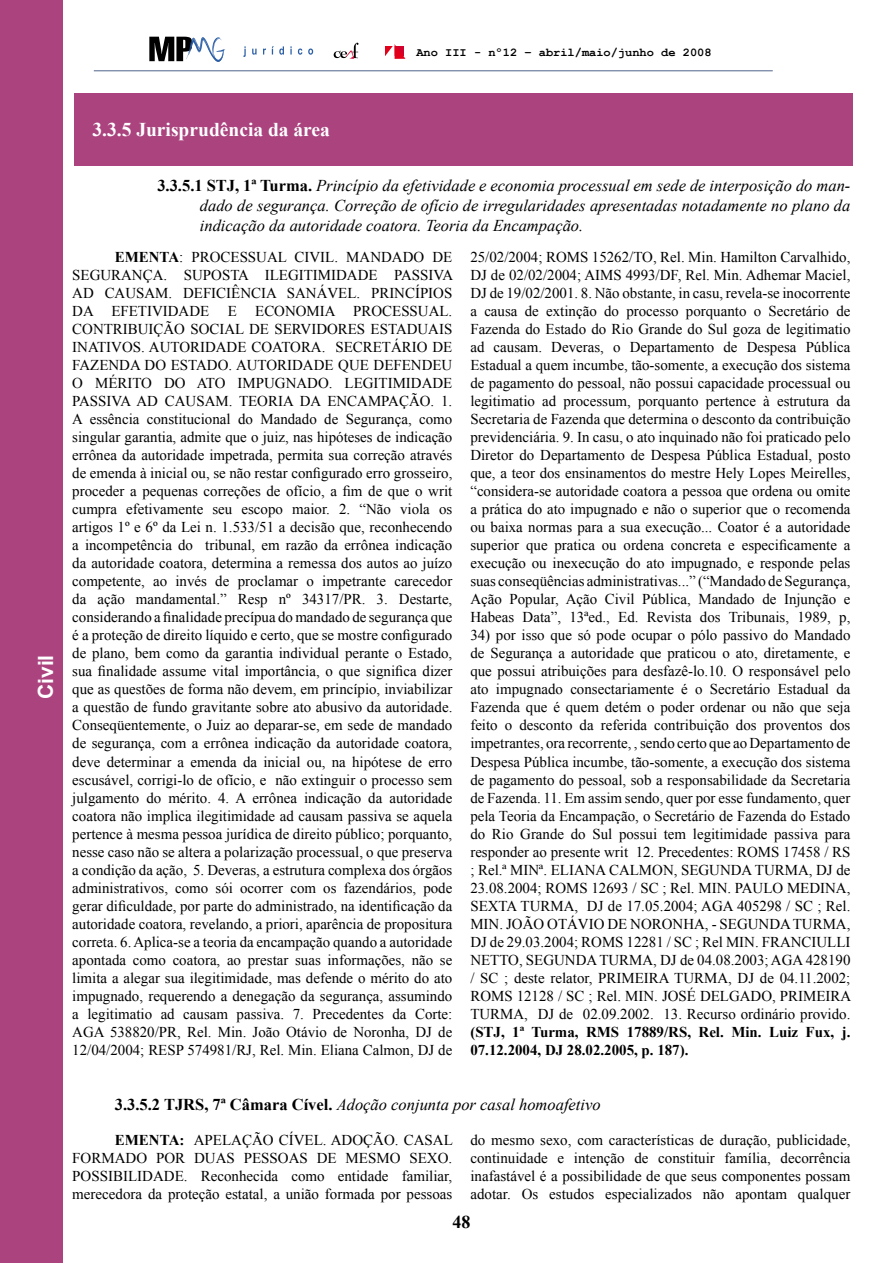
<style>
.page{position:relative;width:893px;height:1263px;background:#fff}
.page>*{position:absolute;margin:0;border:0;box-sizing:border-box;transform-origin:0 0}
.t1{font:700 21px "Arial";color:#fff}
.t2{font:700 19.5px "Times New Roman";color:#fff}
.t3{font:700 18px "Times New Roman";color:#000}
.t4{font:italic 16.5px/19.8px "Times New Roman";color:#000;text-align:justify}
.t5{font:15px/18px "Times New Roman";color:#000;text-align:justify}
.t6{font:700 15px/18px "Times New Roman";color:#000}
.t7{font:700 12px "Courier New";color:#000}
.s1{font-weight:700;font-style:normal}
.s2{font-weight:700}
</style>
<div class="page">
<div style="left:0;top:0;width:63px;height:1263px;background:#ab437f"></div>
<hr style="left:94px;top:71px;width:679px;height:1px;background:#4f638a">
<svg style="left:243px;top:46px;width:3px;height:11px"></svg>
<svg style="left:252px;top:49px;width:5px;height:6px"></svg>
<svg style="left:263px;top:49px;width:3px;height:6px"></svg>
<svg style="left:272px;top:46px;width:12px;height:9px"></svg>
<svg style="left:290px;top:46px;width:2px;height:9px"></svg>
<svg style="left:298px;top:49px;width:4px;height:6px"></svg>
<svg style="left:308px;top:49px;width:5px;height:6px"></svg>
<svg style="left:149px;top:37px;width:77px;height:25px"></svg>
<svg style="left:334px;top:43px;width:24px;height:16px"></svg>
<svg style="left:385px;top:44px;width:20px;height:15px"></svg>
<div style="left:75px;top:94px;width:778px;height:72px;background:#ab437f"></div>
<p class="t7" style="left:416px;top:45px;width:297px">Ano III - nº12 – abril/maio/junho de 2008</p>
<h1 class="t1" style="left:32px;top:699px;width:46px;rotate:-90deg">Civil</h1>
<h2 class="t2" style="left:93px;top:116px;width:239px">3.3.5 Jurisprudência da área</h2>
<p class="t4" style="left:200px;top:176px;width:652px;text-indent:-43px"><span class="s1">3.3.5.1 STJ, 1ª Turma.</span> Princípio da efetividade e economia processual em sede de interposição do man&shy;dado de segurança. Correção de ofício de irregularidades apresentadas notadamente no plano da indicação da autoridade coatora. Teoria da Encampação.</p>
<p class="t5" style="left:72px;top:248px;width:382px;text-indent:43px"><span class="s2">EMENTA</span>: PROCESSUAL CIVIL. MANDADO DE SEGURANÇA. SUPOSTA ILEGITIMIDADE PASSIVA AD CAUSAM. DEFICIÊNCIA SANÁVEL. PRINCÍPIOS DA EFETIVIDADE E ECONOMIA PROCESSUAL.<br>CONTRIBUIÇÃO SOCIAL DE SERVIDORES ESTADUAIS INATIVOS. AUTORIDADE COATORA. SECRETÁRIO DE FAZENDA DO ESTADO. AUTORIDADE QUE DEFENDEU O MÉRITO DO ATO IMPUGNADO. LEGITIMIDADE PASSIVA AD CAUSAM. TEORIA DA ENCAMPAÇÃO. 1.<br>A essência constitucional do Mandado de Segurança, como singular garantia, admite que o juiz, nas hipóteses de indicação errônea da autoridade impetrada, permita sua correção através de emenda à inicial ou, se não restar configurado erro grosseiro, proceder a pequenas correções de ofício, a fim de que o writ cumpra efetivamente seu escopo maior. 2. “Não viola os artigos 1º e 6º da Lei n. 1.533/51 a decisão que, reconhecendo a incompetência do tribunal, em razão da errônea indicação da autoridade coatora, determina a remessa dos autos ao juízo competente, ao invés de proclamar o impetrante carecedor da ação mandamental.” Resp nº 34317/PR. 3. Destarte, considerando a finalidade precípua do mandado de segurança que é a proteção de direito líquido e certo, que se mostre configurado de plano, bem como da garantia individual perante o Estado, sua finalidade assume vital importância, o que significa dizer que as questões de forma não devem, em princípio, inviabilizar a questão de fundo gravitante sobre ato abusivo da autoridade.<br>Conseqüentemente, o Juiz ao deparar-se, em sede de mandado de segurança, com a errônea indicação da autoridade coatora, deve determinar a emenda da inicial ou, na hipótese de erro escusável, corrigi-lo de ofício, e não extinguir o processo sem julgamento do mérito. 4. A errônea indicação da autoridade coatora não implica ilegitimidade ad causam passiva se aquela pertence à mesma pessoa jurídica de direito público; porquanto, nesse caso não se altera a polarização processual, o que preserva a condição da ação, 5. Deveras, a estrutura complexa dos órgãos administrativos, como sói ocorrer com os fazendários, pode gerar dificuldade, por parte do administrado, na identificação da autoridade coatora, revelando, a priori, aparência de propositura correta. 6. Aplica-se a teoria da encampação quando a autoridade apontada como coatora, ao prestar suas informações, não se limita a alegar sua ilegitimidade, mas defende o mérito do ato impugnado, requerendo a denegação da segurança, assumindo a legitimatio ad causam passiva. 7. Precedentes da Corte:<br>AGA 538820/PR, Rel. Min. João Otávio de Noronha, DJ de 12/04/2004; RESP 574981/RJ, Rel. Min. Eliana Calmon, DJ de</p>
<p class="t5" style="left:470px;top:248px;width:382px">25/02/2004; ROMS 15262/TO, Rel. Min. Hamilton Carvalhido, DJ de 02/02/2004; AIMS 4993/DF, Rel. Min. Adhemar Maciel, DJ de 19/02/2001. 8. Não obstante, in casu, revela-se inocorrente a causa de extinção do processo porquanto o Secretário de Fazenda do Estado do Rio Grande do Sul goza de legitimatio ad causam. Deveras, o Departamento de Despesa Pública Estadual a quem incumbe, tão-somente, a execução dos sistema de pagamento do pessoal, não possui capacidade processual ou legitimatio ad processum, porquanto pertence à estrutura da Secretaria de Fazenda que determina o desconto da contribuição previdenciária. 9. In casu, o ato inquinado não foi praticado pelo Diretor do Departamento de Despesa Pública Estadual, posto que, a teor dos ensinamentos do mestre Hely Lopes Meirelles, “considera-se autoridade coatora a pessoa que ordena ou omite a prática do ato impugnado e não o superior que o recomenda ou baixa normas para a sua execução... Coator é a autoridade superior que pratica ou ordena concreta e especificamente a execução ou inexecução do ato impugnado, e responde pelas suas conseqüências administrativas...” (“Mandado de Segurança, Ação Popular, Ação Civil Pública, Mandado de Injunção e Habeas Data”, 13ªed., Ed. Revista dos Tribunais, 1989, p,</p>
<p class="t5" style="left:470px;top:626px;width:382px">34) por isso que só pode ocupar o pólo passivo do Mandado de Segurança a autoridade que praticou o ato, diretamente, e que possui atribuições para desfazê-lo.10. O responsável pelo ato impugnado consectariamente é o Secretário Estadual da Fazenda que é quem detém o poder ordenar ou não que seja feito o desconto da referida contribuição dos proventos dos impetrantes, ora recorrente, , sendo certo que ao Departamento de Despesa Pública incumbe, tão-somente, a execução dos sistema de pagamento do pessoal, sob a responsabilidade da Secretaria de Fazenda. 11. Em assim sendo, quer por esse fundamento, quer pela Teoria da Encampação, o Secretário de Fazenda do Estado do Rio Grande do Sul possui tem legitimidade passiva para responder ao presente writ 12. Precedentes: ROMS 17458 / RS ; Rel.ª MINª. ELIANA CALMON, SEGUNDA TURMA, DJ de 23.08.2004; ROMS 12693 / SC ; Rel. MIN. PAULO MEDINA, SEXTA TURMA, DJ de 17.05.2004; AGA 405298 / SC ; Rel.<br>MIN. JOÃO OTÁVIO DE NORONHA, - SEGUNDA TURMA, DJ de 29.03.2004; ROMS 12281 / SC ; Rel MIN. FRANCIULLI NETTO, SEGUNDA TURMA, DJ de 04.08.2003; AGA 428190 / SC ; deste relator, PRIMEIRA TURMA, DJ de 04.11.2002; ROMS 12128 / SC ; Rel. MIN. JOSÉ DELGADO, PRIMEIRA TURMA, DJ de 02.09.2002. 13. Recurso ordinário provido.</p>
<p class="t6" style="left:470px;top:1022px;width:382px">(STJ, 1ª Turma, RMS 17889/RS, Rel. Min. Luiz Fux, j.<br>07.12.2004, DJ 28.02.2005, p. 187).</p>
<p class="t4" style="left:115px;top:1094px;width:487px"><span class="s1">3.3.5.2 TJRS, 7ª Câmara Cível.</span> Adoção conjunta por casal homoafetivo</p>
<p class="t5" style="left:72px;top:1130px;width:382px;text-indent:43px"><span class="s2">EMENTA:</span> APELAÇÃO CÍVEL. ADOÇÃO. CASAL FORMADO POR DUAS PESSOAS DE MESMO SEXO.<br>POSSIBILIDADE. Reconhecida como entidade familiar, merecedora da proteção estatal, a união formada por pessoas</p>
<p class="t5" style="left:470px;top:1130px;width:382px">do mesmo sexo, com características de duração, publicidade, continuidade e intenção de constituir família, decorrência inafastável é a possibilidade de que seus componentes possam adotar. Os estudos especializados não apontam qualquer</p>
<p class="t3" style="left:452px;top:1210px;width:18px">48</p>
</div>
